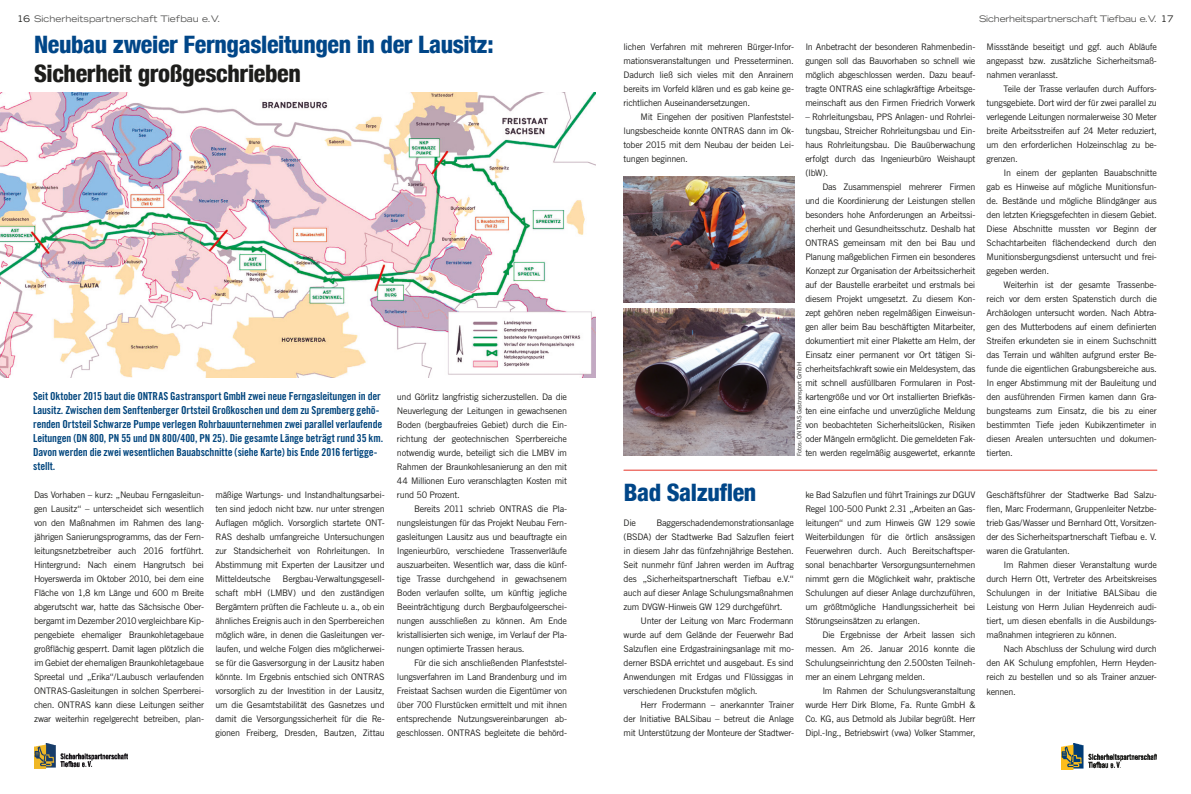
<style>
.page{position:relative;width:1191px;height:794px;background:#fff}
.page>*{position:absolute;margin:0;border:0;box-sizing:border-box;transform-origin:0 0}
.t1{font:800 condensed 24px "Helvetica Neue LT";letter-spacing:-.015em;color:#004688}
.t2{font:800 condensed 24px "Helvetica Neue LT";letter-spacing:-.015em;color:#1d1d1b}
.t3{font:11px/14px "Trade Gothic Bold Cond Twenty";letter-spacing:-.015em;color:#00457d}
.t4{font:9px/14px "Trade Gothic";letter-spacing:-.03em;color:#1d1d1b;text-align:justify}
.t5{font:expanded 9px "Trade Gothic LH";color:#575756}
.t6{font:expanded 9px "Trade Gothic LH";letter-spacing:-.025em;color:#575756}
.t7{font:6px "Trade Gothic";color:#1d1d1b}
.s1{color:#1d1d1b}
</style>
<div class="page">
<img style="left:1061px;top:744px;width:96px;height:25px">
<img style="left:35px;top:744px;width:92px;height:25px">
<img style="left:0;top:92px;width:595px;height:286px">
<img style="left:624px;top:176px;width:170px;height:126px">
<img style="left:624px;top:309px;width:170px;height:147px">
<hr style="left:624px;top:470px;width:533px;height:1px;background:#e63429">
<p class="t5" style="left:17px;top:13px;width:205px"><span class="s1">16</span> Sicherheitspartnerschaft Tiefbau e.V.</p>
<p class="t6" style="left:979px;top:13px;width:196px">Sicherheitspartnerschaft Tiefbau e.V. <span class="s1">17</span></p>
<h1 class="t1" style="left:34px;top:30px;width:461px">Neubau zweier Ferngasleitungen in der Lausitz:</h1>
<h1 class="t2" style="left:34px;top:58px;width:268px">Sicherheit großgeschrieben</h1>
<p class="t3" style="left:33px;top:389px;width:351px">Seit Oktober 2015 baut die ONTRAS Gastransport GmbH zwei neue Ferngasleitungen in der Lausitz. Zwischen dem Senftenberger Ortsteil Großkoschen und dem zu Spremberg gehö&shy;renden Ortsteil Schwarze Pumpe verlegen Rohrbauunternehmen zwei parallel verlaufende Leitungen (DN 800, PN 55 und DN 800/400, PN 25). Die gesamte Länge beträgt rund 35 km.<br>Davon werden die zwei wesentlichen Bauabschnitte (siehe Karte) bis Ende 2016 fertigge&shy;stellt.</p>
<p class="t4" style="left:34px;top:488px;width:171px">Das Vorhaben – kurz: „Neubau Ferngasleitun&shy;gen Lausitz“ – unterscheidet sich wesentlich von den Maßnahmen im Rahmen des lang&shy;jährigen Sanierungsprogramms, das der Fern&shy;leitungsnetzbetreiber auch 2016 fortführt.<br>Hintergrund: Nach einem Hangrutsch bei Hoyerswerda im Oktober 2010, bei dem eine Fläche von 1,8 km Länge und 600 m Breite abgerutscht war, hatte das Sächsische Ober&shy;bergamt im Dezember 2010 vergleichbare Kip&shy;pengebiete ehemaliger Braunkohletagebaue großflächig gesperrt. Damit lagen plötzlich die im Gebiet der ehemaligen Braunkohletagebaue Spreetal und „Erika“/Laubusch verlaufenden ONTRAS-Gasleitungen in solchen Sperrberei&shy;chen. ONTRAS kann diese Leitungen seither zwar weiterhin regelgerecht betreiben, plan-</p>
<p class="t4" style="left:215px;top:488px;width:171px">mäßige Wartungs- und Instandhaltungsarbei&shy;ten sind jedoch nicht bzw. nur unter strengen Auflagen möglich. Vorsorglich startete ONT-RAS deshalb umfangreiche Untersuchungen zur Standsicherheit von Rohrleitungen. In Abstimmung mit Experten der Lausitzer und Mitteldeutsche</p>
<p class="t4" style="left:215px;top:572px;width:171px;text-indent:67px">Bergbau-Verwaltungsgesell&shy;schaft mbH (LMBV) und den zuständigen Bergämtern prüften die Fachleute u. a., ob ein ähnliches Ereignis auch in den Sperrbereichen möglich wäre, in denen die Gasleitungen ver&shy;laufen, und welche Folgen dies möglicherwei&shy;se für die Gasversorgung in der Lausitz haben könnte. Im Ergebnis entschied sich ONTRAS vorsorglich zu der Investition in der Lausitz, um die Gesamtstabilität des Gasnetzes und damit die Versorgungssicherheit für die Re&shy;gionen Freiberg, Dresden, Bautzen, Zittau</p>
<p class="t4" style="left:397px;top:390px;width:172px">und Görlitz langfristig sicherzustellen. Da die Neuverlegung der Leitungen in gewachsenen Boden (bergbaufreies Gebiet) durch die Ein&shy;richtung der geotechnischen Sperrbereiche notwendig wurde, beteiligt sich die LMBV im Rahmen der Braunkohlesanierung an den mit 44 Millionen Euro veranschlagten Kosten mit rund 50 Prozent.</p>
<p class="t4" style="left:397px;top:502px;width:172px;text-indent:17px">Bereits 2011 schrieb ONTRAS die Pla&shy;nungsleistungen für das Projekt Neubau Fern&shy;gasleitungen Lausitz aus und beauftragte ein Ingenieurbüro, verschiedene Trassenverläufe auszuarbeiten. Wesentlich war, dass die künf&shy;tige Trasse durchgehend in gewachsenem Boden verlaufen sollte, um künftig jegliche Beeinträchtigung durch Bergbaufolgeerschei&shy;nungen ausschließen zu können. Am Ende kristallisierten sich wenige, im Verlauf der Pla&shy;nungen optimierte Trassen heraus.</p>
<p class="t4" style="left:397px;top:656px;width:172px;text-indent:17px">Für die sich anschließenden Planfeststel&shy;lungsverfahren im Land Brandenburg und im Freistaat Sachsen wurden die Eigentümer von über 700 Flurstücken ermittelt und mit ihnen entsprechende Nutzungsvereinbarungen ab&shy;geschlossen. ONTRAS begleitete die behörd-</p>
<p class="t4" style="left:623px;top:40px;width:172px">lichen Verfahren mit mehreren Bürger-Infor&shy;mationsveranstaltungen und Presseterminen.<br>Dadurch ließ sich vieles mit den Anrainern bereits im Vorfeld klären und es gab keine ge&shy;richtlichen Auseinandersetzungen.</p>
<p class="t4" style="left:623px;top:110px;width:172px;text-indent:17px">Mit Eingehen der positiven Planfeststel&shy;lungsbescheide konnte ONTRAS dann im Ok&shy;tober 2015 mit dem Neubau der beiden Lei&shy;tungen beginnen.</p>
<p class="t4" style="left:805px;top:40px;width:172px">In Anbetracht der besonderen Rahmenbedin&shy;gungen soll das Bauvorhaben so schnell wie möglich abgeschlossen werden. Dazu beauf&shy;tragte ONTRAS eine schlagkräftige Arbeitsge&shy;meinschaft aus den Firmen Friedrich Vorwerk</p>
<p class="t4" style="left:805px;top:110px;width:172px">– Rohrleitungsbau, PPS Anlagen- und Rohrlei&shy;tungsbau, Streicher Rohrleitungsbau und Ein&shy;haus Rohrleitungsbau. Die Bauüberwachung erfolgt durch das Ingenieurbüro Weishaupt (IbW).</p>
<p class="t4" style="left:805px;top:180px;width:172px;text-indent:17px">Das Zusammenspiel mehrerer Firmen und die Koordinierung der Leistungen stellen besonders hohe Anforderungen an Arbeitssi&shy;cherheit und Gesundheitsschutz. Deshalb hat ONTRAS gemeinsam mit den bei Bau und Planung maßgeblichen Firmen ein besonderes Konzept zur Organisation der Arbeitssicherheit auf der Baustelle erarbeitet und erstmals bei diesem Projekt umgesetzt. Zu diesem Kon&shy;zept gehören neben regelmäßigen Einweisun&shy;gen aller beim Bau beschäftigten Mitarbeiter, dokumentiert mit einer Plakette am Helm, der Einsatz einer permanent vor Ort tätigen Si&shy;cherheitsfachkraft sowie ein Meldesystem, das mit schnell ausfüllbaren Formularen in Post&shy;kartengröße und vor Ort installierten Briefkäs&shy;ten eine einfache und unverzügliche Meldung von beobachteten Sicherheitslücken, Risiken oder Mängeln ermöglicht. Die gemeldeten Fak&shy;ten werden regelmäßig ausgewertet, erkannte</p>
<p class="t7" style="left:796px;top:456px;width:95px;rotate:-90deg">Fotos: ONTRAS Gastransport GmbH</p>
<h1 class="t1" style="left:624px;top:478px;width:134px">Bad Salzuflen</h1>
<p class="t4" style="left:623px;top:516px;width:14px">Die</p>
<p class="t4" style="left:623px;top:516px;width:172px;text-indent:33px">Baggerschadendemonstrationsanlage (BSDA) der Stadtwerke Bad Salzuflen feiert in diesem Jahr das fünfzehnjährige Bestehen.<br>Seit nunmehr fünf Jahren werden im Auftrag des „Sicherheitspartnerschaft Tiefbau e.V.“ auch auf dieser Anlage Schulungsmaßnahmen zum DVGW-Hinweis GW 129 durchgeführt.</p>
<p class="t4" style="left:623px;top:614px;width:172px;text-indent:17px">Unter der Leitung von Marc Frodermann wurde auf dem Gelände der Feuerwehr Bad Salzuflen eine Erdgastrainingsanlage mit mo&shy;derner BSDA errichtet und ausgebaut. Es sind Anwendungen mit Erdgas und Flüssiggas in verschiedenen Druckstufen möglich.</p>
<p class="t4" style="left:623px;top:698px;width:172px;text-indent:17px">Herr Frodermann – anerkannter Trainer der Initiative BALSibau – betreut die Anlage mit Unterstützung der Monteure der Stadtwer-</p>
<p class="t4" style="left:805px;top:488px;width:172px">ke Bad Salzuflen und führt Trainings zur DGUV Regel 100-500 Punkt 2.31 „Arbeiten an Gas&shy;leitungen“ und zum Hinweis GW 129 sowie Weiterbildungen für die örtlich ansässigen Feuerwehren durch. Auch Bereitschaftsper&shy;sonal benachbarter Versorgungsunternehmen nimmt gern die Möglichkeit wahr, praktische Schulungen auf dieser Anlage durchzuführen, um größtmögliche Handlungssicherheit bei Störungseinsätzen zu erlangen.</p>
<p class="t4" style="left:805px;top:628px;width:172px;text-indent:17px">Die Ergebnisse der Arbeit lassen sich messen. Am 26. Januar 2016 konnte die Schulungseinrichtung den 2.500sten Teilneh&shy;mer an einem Lehrgang melden.</p>
<p class="t4" style="left:805px;top:684px;width:172px;text-indent:17px">Im Rahmen der Schulungsveranstaltung wurde Herr Dirk Blome, Fa. Runte GmbH &amp; Co. KG, aus Detmold als Jubilar begrüßt. Herr Dipl.-Ing., Betriebswirt (vwa) Volker Stammer,</p>
<p class="t4" style="left:986px;top:40px;width:172px">Missstände beseitigt und ggf. auch Abläufe angepasst bzw. zusätzliche Sicherheitsmaß&shy;nahmen veranlasst.</p>
<p class="t4" style="left:986px;top:82px;width:172px;text-indent:17px">Teile der Trasse verlaufen durch Auffors&shy;tungsgebiete. Dort wird der für zwei parallel zu verlegende Leitungen normalerweise 30 Meter breite Arbeitsstreifen auf 24 Meter reduziert, um den erforderlichen Holzeinschlag zu be&shy;grenzen.</p>
<p class="t4" style="left:986px;top:166px;width:172px;text-indent:17px">In einem der geplanten Bauabschnitte gab es Hinweise auf mögliche Munitionsfun&shy;de. Bestände und mögliche Blindgänger aus den letzten Kriegsgefechten in diesem Gebiet.<br>Diese Abschnitte mussten vor Beginn der Schachtarbeiten flächendeckend durch den Munitionsbergungsdienst untersucht und frei&shy;gegeben werden.</p>
<p class="t4" style="left:986px;top:278px;width:172px;text-indent:17px">Weiterhin ist der gesamte Trassenbe&shy;reich vor dem ersten Spatenstich durch die Archäologen untersucht worden. Nach Abtra&shy;gen des Mutterbodens auf einem definierten Streifen erkundeten sie in einem Suchschnitt das Terrain und wählten aufgrund erster Be&shy;funde die eigentlichen Grabungsbereiche aus.<br>In enger Abstimmung mit der Bauleitung und den ausführenden Firmen kamen dann Gra&shy;bungsteams zum Einsatz, die bis zu einer bestimmten Tiefe jeden Kubikzentimeter in diesen Arealen untersuchten und dokumen&shy;tierten.</p>
<p class="t4" style="left:986px;top:488px;width:172px">Geschäftsführer der Stadtwerke Bad Salzu&shy;flen, Marc Frodermann, Gruppenleiter Netzbe&shy;trieb Gas/Wasser und Bernhard Ott, Vorsitzen&shy;der des Sicherheitspartnerschaft Tiefbau e. V. waren die Gratulanten.</p>
<p class="t4" style="left:986px;top:558px;width:172px;text-indent:17px">Im Rahmen dieser Veranstaltung wurde durch Herrn Ott, Vertreter des Arbeitskreises Schulungen in der Initiative BALSibau die Leistung von Herrn Julian Heydenreich audi&shy;tiert, um diesen ebenfalls in die Ausbildungs&shy;maßnahmen integrieren zu können.</p>
<p class="t4" style="left:986px;top:642px;width:172px;text-indent:17px">Nach Abschluss der Schulung wird durch den AK Schulung empfohlen, Herrn Heyden&shy;reich zu bestellen und so als Trainer anzuer&shy;kennen.</p>
</div>
